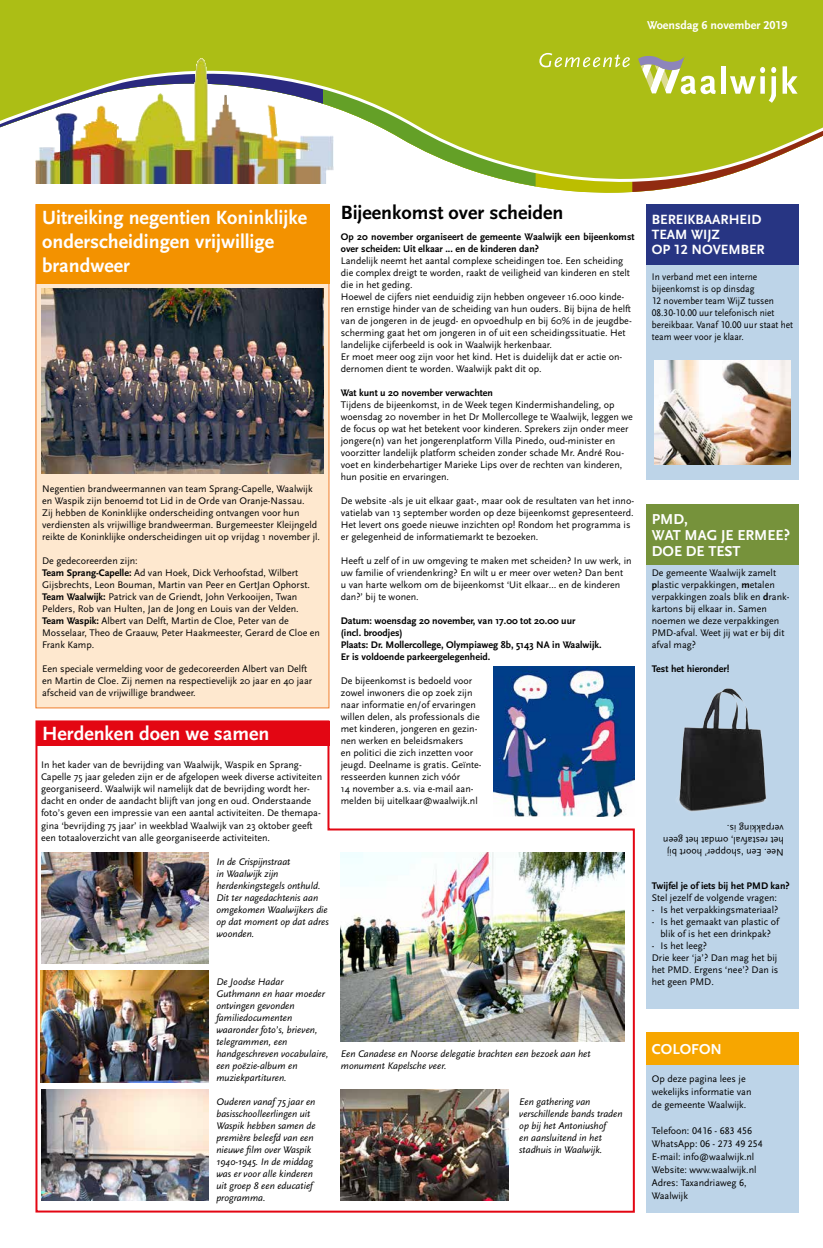
<style>
.page{position:relative;width:823px;height:1248px;background:#fff}
.page>*{position:absolute;margin:0;border:0;box-sizing:border-box;transform-origin:0 0}
.t1{font:700 20px/24px "Scala Sans";color:#fff}
.t2{font:700 20px "Scala Sans";color:#000}
.t3{font:700 15px/16px "Scala Sans LF";color:#fff}
.t4{font:700 14px/15px "Scala Sans LF";color:#fff}
.t5{font:700 12px "Scala Sans LF";color:#fff}
.t6{font:10px/12px "Scala Sans";color:#000}
.t7{font:italic 10px/12px "Scala Sans";color:#000}
.t8{font:700 10px/12px "Scala Sans";color:#000}
.t9{font:10px/13px "Scala Sans LF";color:#000}
.t10{font:10px/12px "Scala Sans LF";color:#000;scale:.94 1}
.s1{font-weight:700}
</style>
<div class="page">
<svg style="left:632px;top:183px;width:66px;height:9px"></svg>
<svg style="left:0;top:0;width:822px;height:183px;background:#b3c331"></svg>
<div style="left:720px;top:66px;width:5px;height:28px;background:#fff"></div>
<svg style="left:729px;top:67px;width:46px;height:36px"></svg>
<svg style="left:782px;top:66px;width:15px;height:28px"></svg>
<svg style="left:637px;top:56px;width:78px;height:38px"></svg>
<svg style="left:539px;top:53px;width:90px;height:14px"></svg>
<img style="left:35px;top:59px;width:298px;height:125px">
<div style="left:645px;top:557px;width:153px;height:451px;background:#bdd4e8"></div>
<div style="left:645px;top:504px;width:153px;height:60px;background:#76923b"></div>
<div style="left:646px;top:1036px;width:152px;height:176px;background:#bdd4e8"></div>
<div style="left:645px;top:1032px;width:153px;height:32px;background:#f7a600"></div>
<img style="left:679px;top:688px;width:87px;height:124px">
<div style="left:36px;top:204px;width:293px;height:503px;background:#fee8cf"></div>
<img style="left:41px;top:288px;width:282px;height:185px">
<img style="left:493px;top:666px;width:141px;height:53px">
<div style="left:645px;top:261px;width:153px;height:219px;background:#bdd4e8"></div>
<div style="left:645px;top:204px;width:153px;height:60px;background:#273583"></div>
<img style="left:654px;top:360px;width:136px;height:104px">
<svg style="left:35px;top:719px;width:600px;height:494px"></svg>
<div style="left:36px;top:721px;width:293px;height:24px;background:#e30613"></div>
<img style="left:41px;top:852px;width:167px;height:111px">
<img style="left:41px;top:970px;width:167px;height:112px">
<img style="left:41px;top:1089px;width:167px;height:111px">
<img style="left:340px;top:852px;width:284px;height:189px">
<img style="left:340px;top:1089px;width:167px;height:111px">
<div style="left:36px;top:204px;width:293px;height:79px;background:#f39200"></div>
<p class="t5" style="left:646px;top:18px;width:142px">Woensdag 6 november 2019</p>
<h1 class="t1" style="left:42px;top:206px;width:266px">Uitreiking negentien Koninklijke onderscheidingen vrijwillige brandweer</h1>
<p class="t6" style="left:42px;top:483px;width:279px">Negentien brandweermannen van team Sprang-Capelle, Waalwijk en Waspik zijn benoemd tot Lid in de Orde van Oranje-Nassau.<br>Zij hebben de Koninklijke onderscheiding ontvangen voor hun verdiensten als vrijwillige brandweerman. Burgemeester Kleijngeld reikte de Koninklijke onderscheidingen uit op vrijdag 1 november jl.</p>
<p class="t6" style="left:42px;top:555px;width:279px">De gedecoreerden zijn:<br><span class="s1">Team Sprang-Capelle:</span> Ad van Hoek, Dick Verhoofstad, Wilbert Gijsbrechts, Leon Bouman, Martin van Peer en GertJan Ophorst.<br><span class="s1">Team Waalwijk:</span> Patrick van de Griendt, John Verkooijen, Twan Pelders, Rob van Hulten, Jan de Jong en Louis van der Velden.<br><span class="s1">Team Waspik:</span> Albert van Delft, Martin de Cloe, Peter van de Mosselaar, Theo de Graauw, Peter Haakmeester, Gerard de Cloe en Frank Kamp.</p>
<p class="t6" style="left:42px;top:663px;width:271px">Een speciale vermelding voor de gedecoreerden Albert van Delft en Martin de Cloe. Zij nemen na respectievelijk 20 jaar en 40 jaar afscheid van de vrijwillige brandweer.</p>
<h1 class="t1" style="left:42px;top:721px;width:228px">Herdenken doen we samen</h1>
<p class="t6" style="left:41px;top:759px;width:282px">In het kader van de bevrijding van Waalwijk, Waspik en Sprang-Capelle 75 jaar geleden zijn er de afgelopen week diverse activiteiten georganiseerd. Waalwijk wil namelijk dat de bevrijding wordt her&shy;dacht en onder de aandacht blijft van jong en oud. Onderstaande foto’s geven een impressie van een aantal activiteiten. De themapa&shy;gina ‘bevrijding 75 jaar’ in weekblad Waalwijk van 23 oktober geeft een totaaloverzicht van alle georganiseerde activiteiten.</p>
<p class="t7" style="left:216px;top:855px;width:114px">In de Crispijnstraat<br>in Waalwijk zijn herdenkingstegels onthuld.<br>Dit ter nagedachtenis aan omgekomen Waalwijkers die op dat moment op dat adres woonden.</p>
<h1 class="t2" style="left:340px;top:200px;width:224px">Bijeenkomst over scheiden</h1>
<p class="t8" style="left:340px;top:231px;width:295px">Op 20 november organiseert de gemeente Waalwijk een bijeenkomst over scheiden: Uit elkaar ... en de kinderen dan?</p>
<p class="t6" style="left:340px;top:255px;width:292px">Landelijk neemt het aantal complexe scheidingen toe. Een scheiding die complex dreigt te worden, raakt de veiligheid van kinderen en stelt die in het geding.<br>Hoewel de cijfers niet eenduidig zijn hebben ongeveer 16.000 kinde&shy;ren ernstige hinder van de scheiding van hun ouders. Bij bijna de helft van de jongeren in de jeugd- en opvoedhulp en bij 60% in de jeugdbe&shy;scherming gaat het om jongeren in of uit een scheidingssituatie. Het landelijke cijferbeeld is ook in Waalwijk herkenbaar.<br>Er moet meer oog zijn voor het kind. Het is duidelijk dat er actie on&shy;dernomen dient te worden. Waalwijk pakt dit op.</p>
<p class="t8" style="left:340px;top:387px;width:154px">Wat kunt u 20 november verwachten</p>
<p class="t6" style="left:340px;top:399px;width:293px">Tijdens de bijeenkomst, in de Week tegen Kindermishandeling, op woensdag 20 november in het Dr Mollercollege te Waalwijk, leggen we de focus op wat het betekent voor kinderen. Sprekers zijn onder meer jongere(n) van het jongerenplatform Villa Pinedo, oud-minister en voorzitter landelijk platform scheiden zonder schade Mr. André Rou&shy;voet en kinderbehartiger Marieke Lips over de rechten van kinderen, hun positie en ervaringen.</p>
<p class="t6" style="left:340px;top:495px;width:294px">De website -als je uit elkaar gaat-, maar ook de resultaten van het inno&shy;vatielab van 13 september worden op deze bijeenkomst gepresenteerd.<br>Het levert ons goede nieuwe inzichten op! Rondom het programma is er gelegenheid de informatiemarkt te bezoeken.</p>
<p class="t6" style="left:340px;top:555px;width:292px">Heeft u zelf of in uw omgeving te maken met scheiden? In uw werk, in uw familie of vriendenkring? En wilt u er meer over weten? Dan bent<br>u van harte welkom om de bijeenkomst ‘Uit elkaar… en de kinderen dan?’ bij te wonen.</p>
<p class="t8" style="left:340px;top:615px;width:262px">Datum: woensdag 20 november, van 17.00 tot 20.00 uur<br>(incl. broodjes)<br>Plaats: Dr. Mollercollege, Olympiaweg 8b, 5143 NA in Waalwijk.<br>Er is voldoende parkeergelegenheid.</p>
<p class="t6" style="left:340px;top:675px;width:142px">De bijeenkomst is bedoeld voor zowel inwoners die op zoek zijn naar informatie en/of ervaringen willen delen, als professionals die met kinderen, jongeren en gezin&shy;nen werken en beleidsmakers<br>en politici die zich inzetten voor jeugd. Deelname is gratis. Geïnte&shy;resseerden kunnen zich vóór<br>14 november a.s. via e-mail aan&shy;melden bij uitelkaar@waalwijk.nl</p>
<p class="t7" style="left:216px;top:975px;width:114px">De Joodse Hadar<br>Guthmann en haar moeder ontvingen gevonden familiedocumenten waaronder foto’s, brieven, telegrammen, een handgeschreven vocabulaire, een poëzie-album en muziekpartituren.</p>
<p class="t7" style="left:216px;top:1095px;width:101px">Ouderen vanaf 75 jaar en basisschoolleerlingen uit<br>Waspik hebben samen de première beleefd van een nieuwe film over Waspik<br>1940-1945. In de middag was er voor alle kinderen uit groep 8 een educatief programma.</p>
<p class="t7" style="left:340px;top:1047px;width:251px">Een Canadese en Noorse delegatie brachten een bezoek aan het monument Kapelsche veer.</p>
<p class="t7" style="left:519px;top:1095px;width:105px">Een gathering van verschillende bands traden op bij het Antoniushof<br>en aansluitend in het stadhuis in Waalwijk.</p>
<h3 class="t4" style="left:651px;top:212px;width:114px">BEREIKBAARHEID<br>TEAM WIJZ<br>OP 12 NOVEMBER</h3>
<p class="t10" style="left:651px;top:271px;width:152px">In verband met een interne bijeenkomst is op dinsdag<br>12 november team WijZ tussen<br>08.30-10.00 uur telefonisch niet bereikbaar. Vanaf 10.00 uur staat het team weer voor je klaar.</p>
<h2 class="t3" style="left:651px;top:511px;width:139px">PMD,<br>WAT MAG JE ERMEE?<br>DOE DE TEST</h2>
<p class="t6" style="left:651px;top:567px;width:139px">De gemeente Waalwijk zamelt <span class="s1">p</span>lastic verpakkingen, <span class="s1">m</span>etalen verpakkingen zoals blik en <span class="s1">d</span>rank&shy;kartons bij elkaar in. Samen noemen we deze verpakkingen<br>PMD-afval. Weet jij wat er bij dit afval mag?</p>
<p class="t8" style="left:651px;top:663px;width:79px">Test het hieronder!</p>
<p class="t6" style="left:783px;top:858px;width:122px;rotate:-180deg">Nee. Een ‘shopper’ hoort bij het restafval, omdat het geen verpakking is.</p>
<p class="t8" style="left:651px;top:879px;width:139px">Twijfel je of iets bij het PMD kan?</p>
<p class="t6" style="left:651px;top:891px;width:127px">Stel jezelf de volgende vragen:</p>
<p class="t6" style="left:651px;top:903px;width:128px">- Is het verpakkingsmateriaal?</p>
<p class="t6" style="left:651px;top:915px;width:128px;text-align:center">- Is het gemaakt van plastic of blik of is het een drinkpak?</p>
<p class="t6" style="left:651px;top:939px;width:128px">- Is het leeg?<br>Drie keer ‘ja’? Dan mag het bij het PMD. Ergens ‘nee’? Dan is het geen PMD.</p>
<h2 class="t3" style="left:651px;top:1041px;width:72px">COLOFON</h2>
<p class="t9" style="left:651px;top:1072px;width:101px">Op deze pagina lees je wekelijks informatie van de gemeente Waalwijk.</p>
<p class="t9" style="left:651px;top:1124px;width:112px">Telefoon: 0416 - 683 456<br>WhatsApp: 06 - 273 49 254<br>E-mail: info@waalwijk.nl<br>Website: www.waalwijk.nl<br>Adres: Taxandriaweg 6,<br>Waalwijk</p>
</div>
